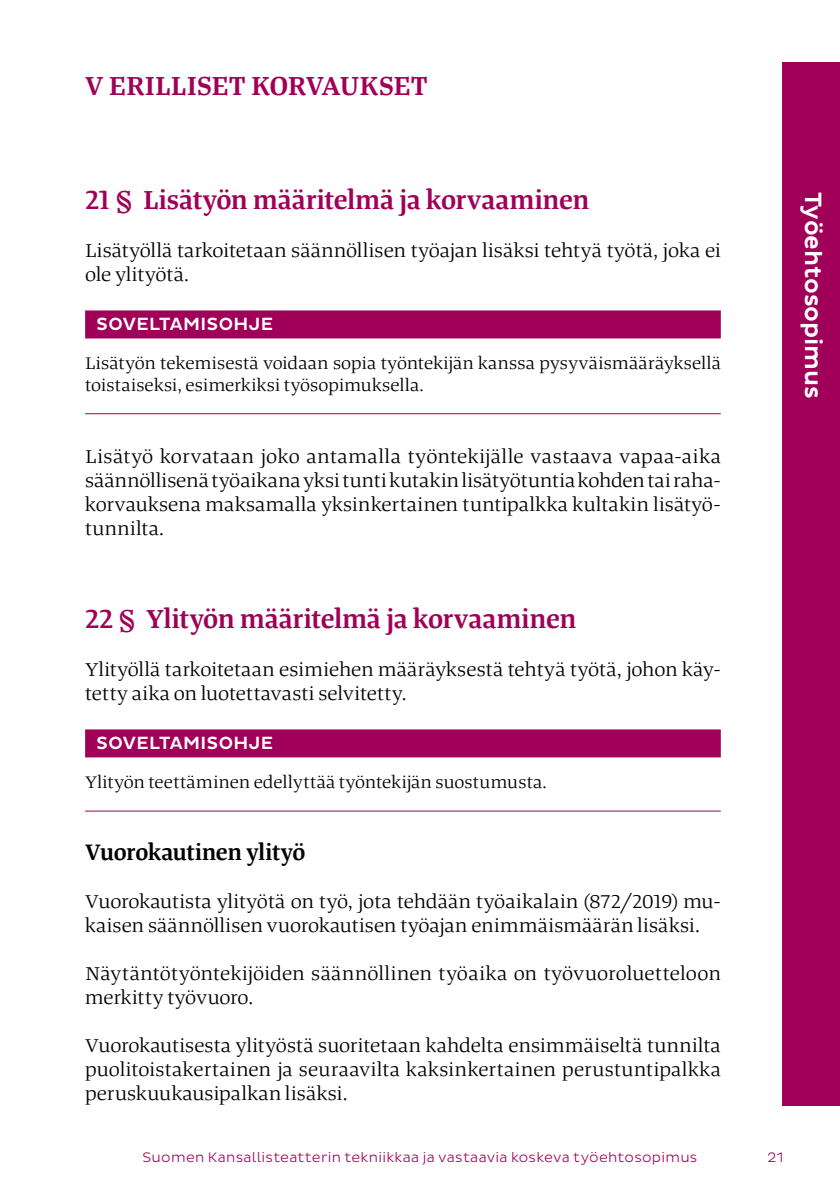
<style>
.page{position:relative;width:840px;height:1191px;background:#fff}
.page>*{position:absolute;margin:0;border:0;box-sizing:border-box;transform-origin:0 0}
.t1{font:500 28px "Tanger Serif";color:#a00057}
.t2{font:500 24px "Tanger Serif";letter-spacing:-.01em;color:#000}
.t3{font:500 24px "Pluto Sans";letter-spacing:-.005em;color:#fff}
.t4{font:20px/24px "Tanger Serif Wide";letter-spacing:.01em;color:#000}
.t5{font:18px/21.6px "Tanger Serif Wide";letter-spacing:.015em;color:#000}
.t6{font:500 18px "Pluto Sans";letter-spacing:.025em;color:#fff}
.t7{font:300 14px "Pluto Sans";letter-spacing:.02em;color:#a00057}
</style>
<div class="page">
<div style="left:85px;top:310px;width:635px;height:28px;background:#a00057"></div>
<hr style="left:85px;top:413px;width:635px;height:1px;background:#a00057">
<div style="left:85px;top:729px;width:635px;height:28px;background:#a00057"></div>
<hr style="left:85px;top:810px;width:635px;height:1px;background:#a00057">
<div style="left:782px;top:63px;width:57px;height:1042px;background:#a00057"></div>
<h1 class="t1" style="left:85px;top:64px;width:344px">V ERILLISET KORVAUKSET</h1>
<h1 class="t1" style="left:85px;top:178px;width:505px">21 § Lisätyön määritelmä ja korvaaminen</h1>
<p class="t4" style="left:85px;top:237px;width:637px">Lisätyöllä tarkoitetaan säännöllisen työajan lisäksi tehtyä työtä, joka ei ole ylityötä.</p>
<p class="t6" style="left:97px;top:314px;width:178px">SOVELTAMISOHJE</p>
<p class="t5" style="left:85px;top:351px;width:636px">Lisätyön tekemisestä voidaan sopia työntekijän kanssa pysyväismääräyksellä toistaiseksi, esimerkiksi työsopimuksella.</p>
<p class="t4" style="left:85px;top:443px;width:637px;text-align:justify">Lisätyö korvataan joko antamalla työntekijälle vastaava vapaa-aika säännöllisenä työaikana yksi tunti kutakin lisätyötuntia kohden tai raha&shy;korvauksena maksamalla yksinkertainen tuntipalkka kultakin lisätyö&shy;tunnilta.</p>
<p class="t3" style="left:826px;top:192px;width:208px;rotate:90deg">Työehtosopimus</p>
<h1 class="t1" style="left:85px;top:597px;width:492px">22 § Ylityön määritelmä ja korvaaminen</h1>
<p class="t4" style="left:85px;top:655px;width:636px">Ylityöllä tarkoitetaan esimiehen määräyksestä tehtyä työtä, johon käy&shy;tetty aika on luotettavasti selvitetty.</p>
<p class="t6" style="left:97px;top:732px;width:178px">SOVELTAMISOHJE</p>
<p class="t5" style="left:85px;top:770px;width:463px">Ylityön teettäminen edellyttää työntekijän suostumusta.</p>
<p class="t2" style="left:85px;top:834px;width:222px">Vuorokautinen ylityö</p>
<p class="t4" style="left:85px;top:888px;width:636px">Vuorokautista ylityötä on työ, jota tehdään työaikalain (872/2019) mu&shy;kaisen säännöllisen vuorokautisen työajan enimmäismäärän lisäksi.</p>
<p class="t4" style="left:85px;top:960px;width:636px">Näytäntötyöntekijöiden säännöllinen työaika on työvuoroluetteloon merkitty työvuoro.</p>
<p class="t4" style="left:85px;top:1032px;width:637px;text-align:justify">Vuorokautisesta ylityöstä suoritetaan kahdelta ensimmäiseltä tunnilta puolitoistakertainen ja seuraavilta kaksinkertainen perustuntipalkka peruskuukausipalkan lisäksi.</p>
<p class="t7" style="left:142px;top:1149px;width:556px">Suomen Kansallisteatterin tekniikkaa ja vastaavia koskeva työehtosopimus</p>
<p class="t7" style="left:767px;top:1149px;width:17px">21</p>
</div>
